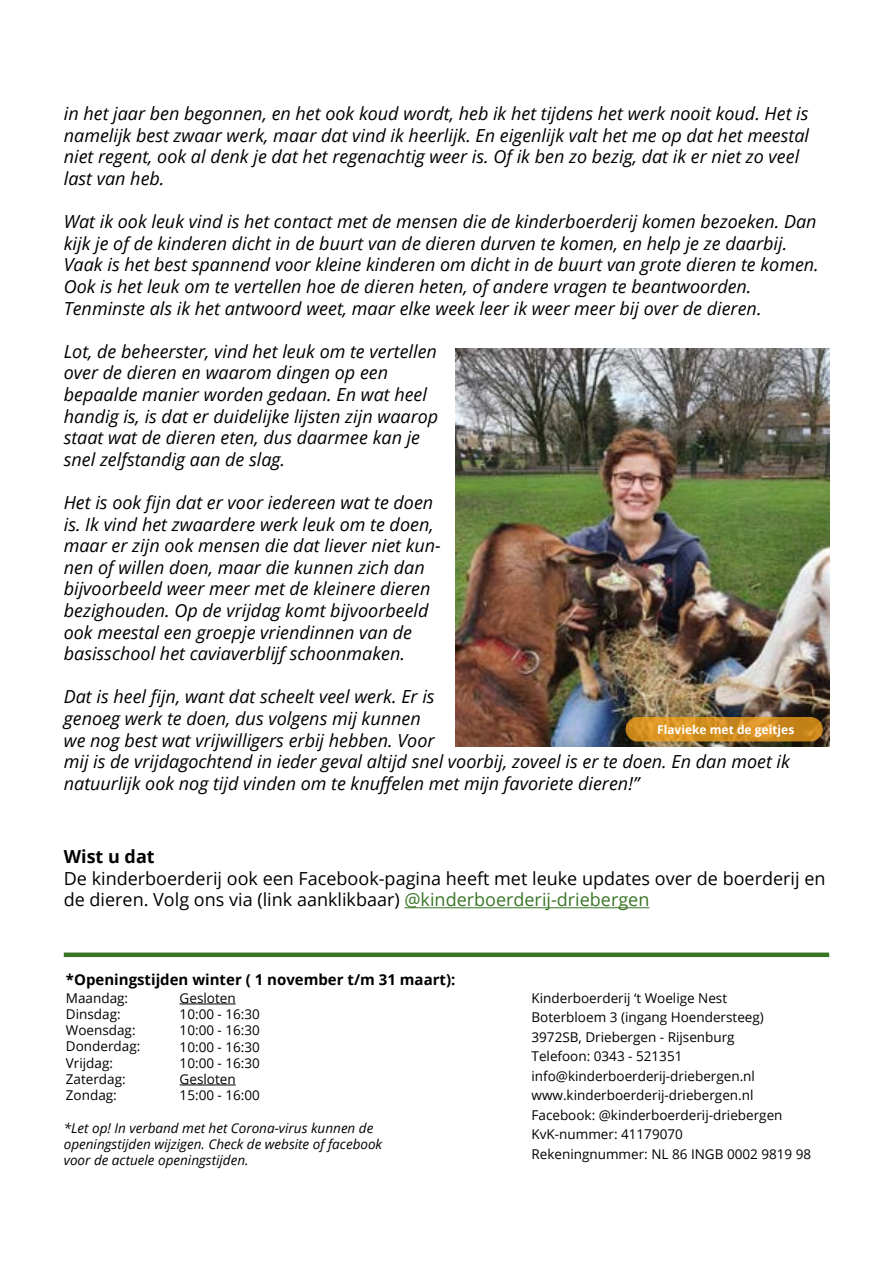
<style>
.page{position:relative;width:893px;height:1263px;background:#fff}
.page>*{position:absolute;margin:0;border:0;box-sizing:border-box;transform-origin:0 0}
.t1{font:italic 18px/21.6px "Open Sans";color:#000}
.t2{font:18px/21.6px "Open Sans";color:#000}
.t3{font:700 18px "Open Sans";color:#000}
.t4{font:700 15px "Open Sans";color:#000}
.t5{font:13.5px/16.2px "Open Sans";color:#000}
.t6{font:italic 13.5px/16.2px "Open Sans";color:#000}
.t7{font:700 12px "Open Sans";color:#fff}
.s1{color:#387525}
</style>
<div class="page">
<hr style="left:180px;top:1003px;width:56px;height:1px;background:#000">
<hr style="left:180px;top:1084px;width:56px;height:1px;background:#000">
<div style="left:64px;top:952px;width:765px;height:5px;background:#387525"></div>
<img style="left:455px;top:349px;width:374px;height:397px">
<svg style="left:626px;top:717px;width:197px;height:24px;background:#d38f22"></svg>
<hr style="left:404px;top:907px;width:245px;height:1px;background:#387525">
<p class="t1" style="left:64px;top:102px;width:747px">in het jaar ben begonnen, en het ook koud wordt, heb ik het tijdens het werk nooit koud. Het is namelijk best zwaar werk, maar dat vind ik heerlijk. En eigenlijk valt het me op dat het meestal niet regent, ook al denk je dat het regenachtig weer is. Of ik ben zo bezig, dat ik er niet zo veel last van heb.</p>
<p class="t1" style="left:64px;top:210px;width:757px">Wat ik ook leuk vind is het contact met de mensen die de kinderboerderij komen bezoeken. Dan kijk je of de kinderen dicht in de buurt van de dieren durven te komen, en help je ze daarbij.<br>Vaak is het best spannend voor kleine kinderen om dicht in de buurt van grote dieren te komen.<br>Ook is het leuk om te vertellen hoe de dieren heten, of andere vragen te beantwoorden.<br>Tenminste als ik het antwoord weet, maar elke week leer ik weer meer bij over de dieren.</p>
<p class="t1" style="left:64px;top:340px;width:376px">Lot, de beheerster, vind het leuk om te vertellen over de dieren en waarom dingen op een bepaalde manier worden gedaan. En wat heel handig is, is dat er duidelijke lijsten zijn waarop staat wat de dieren eten, dus daarmee kan je snel zelfstandig aan de slag.</p>
<p class="t1" style="left:64px;top:491px;width:379px">Het is ook fijn dat er voor iedereen wat te doen is. Ik vind het zwaardere werk leuk om te doen, maar er zijn ook mensen die dat liever niet kun&shy;nen of willen doen, maar die kunnen zich dan bijvoorbeeld weer meer met de kleinere dieren bezighouden. Op de vrijdag komt bijvoorbeeld ook meestal een groepje vriendinnen van de basisschool het caviaverblijf schoonmaken.</p>
<p class="t1" style="left:64px;top:685px;width:728px">Dat is heel fijn, want dat scheelt veel werk. Er is<br>genoeg werk te doen, dus volgens mij kunnen<br>we nog best wat vrijwilligers erbij hebben. Voor<br>mij is de vrijdagochtend in ieder geval altijd snel voorbij, zoveel is er te doen. En dan moet ik natuurlijk ook nog tijd vinden om te knuffelen met mijn favoriete dieren!”</p>
<p class="t7" style="left:657px;top:721px;width:139px">Flavieke met de geitjes</p>
<p class="t3" style="left:64px;top:844px;width:92px">Wist u dat</p>
<p class="t2" style="left:64px;top:867px;width:763px">De kinderboerderij ook een Facebook-pagina heeft met leuke updates over de boerderij en de dieren. Volg ons via (link aanklikbaar) <span class="s1">@kinderboerderij-driebergen</span></p>
<p class="t4" style="left:66px;top:969px;width:391px">*Openingstijden winter ( 1 november t/m 31 maart):</p>
<p class="t5" style="left:66px;top:989px;width:76px">Maandag:<br>Dinsdag:<br>Woensdag:<br>Donderdag:<br>Vrijdag:<br>Zaterdag:<br>Zondag:</p>
<p class="t5" style="left:180px;top:989px;width:82px">Gesloten<br>10:00 - 16:30<br>10:00 - 16:30<br>10:00 - 16:30<br>10:00 - 16:30<br>Gesloten<br>15:00 - 16:00</p>
<p class="t6" style="left:64px;top:1119px;width:320px">*Let op! In verband met het Corona-virus kunnen de openingstijden wijzigen. Check de website of facebook voor de actuele openingstijden.</p>
<p class="t5" style="left:531px;top:988px;width:281px;line-height:19.5px">Kinderboerderij ‘t Woelige Nest<br>Boterbloem 3 (ingang Hoendersteeg)<br>3972SB, Driebergen - Rijsenburg<br>Telefoon: 0343 - 521351 info@kinderboerderij-driebergen.nl www.kinderboerderij-driebergen.nl Facebook: @kinderboerderij-driebergen KvK-nummer: 41179070<br>Rekeningnummer: NL 86 INGB 0002 9819 98</p>
</div>
